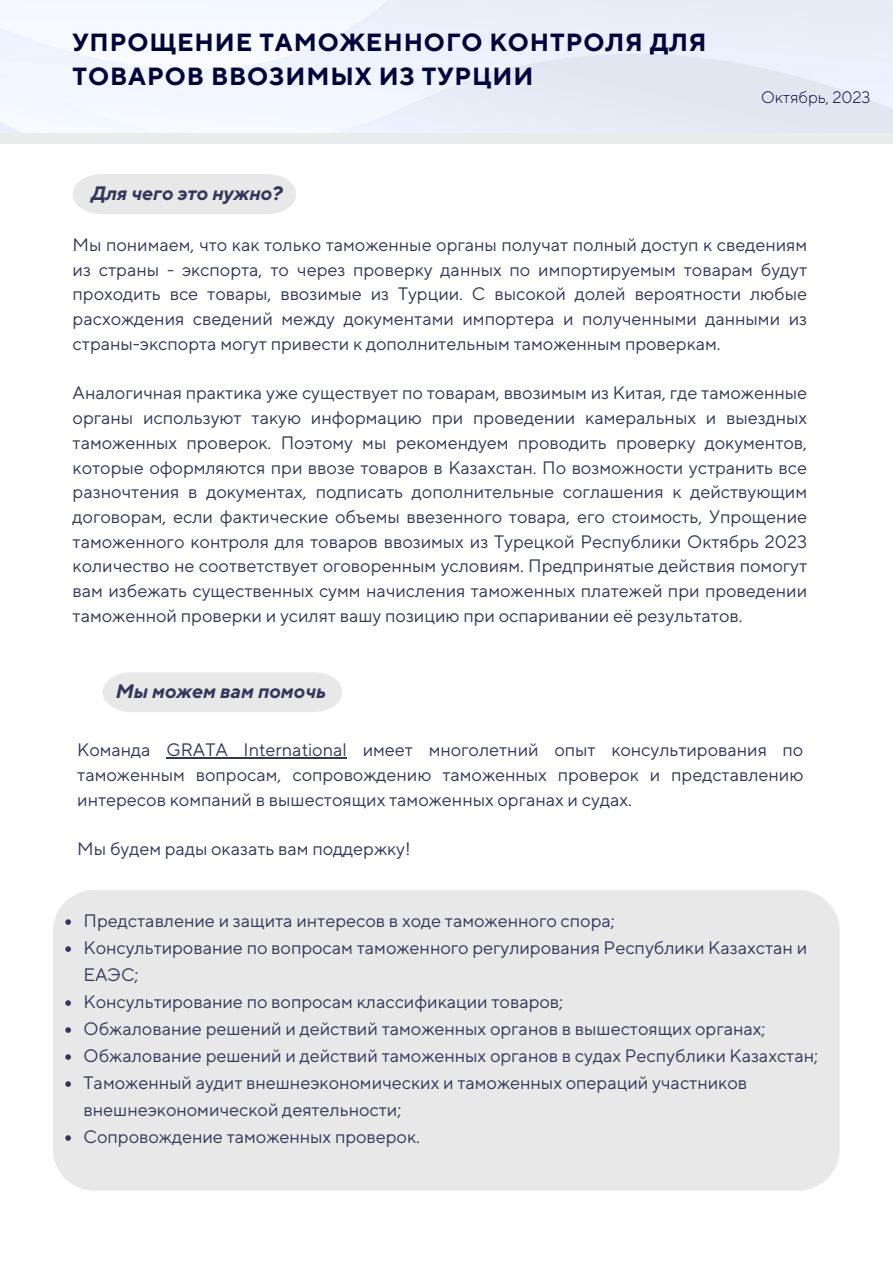
<style>
.page{position:relative;width:893px;height:1264px;background:#fff}
.page>*{position:absolute;margin:0;border:0;box-sizing:border-box;transform-origin:0 0}
.t1{font:700 24.75px/33.8px "TT Norms Pro";letter-spacing:.04em;color:#000438}
.t2{font:italic 700 19.5px "TT Norms Pro";color:#343759}
.t3{font:18px/24.8px "TT Norms Pro";color:#343759;text-align:justify}
.t4{font:300 16.5px "TT Norms Pro";color:#000438}
</style>
<div class="page">
<div style="left:0;top:134px;width:892px;height:10px;background:#e9ecea"></div>
<div style="left:73px;top:174px;width:223px;height:40px;background:#e8e8e8"></div>
<div style="left:53px;top:890px;width:786px;height:300px;background:#e8e8e8"></div>
<div style="left:103px;top:672px;width:239px;height:40px;background:#e8e8e8"></div>
<hr style="left:166px;top:757px;width:181px;height:1px;background:#343759">
<svg style="left:65px;top:919px;width:6px;height:5px"></svg>
<svg style="left:65px;top:946px;width:6px;height:5px"></svg>
<svg style="left:65px;top:1000px;width:6px;height:5px"></svg>
<svg style="left:65px;top:1027px;width:6px;height:5px"></svg>
<svg style="left:65px;top:1054px;width:6px;height:5px"></svg>
<svg style="left:65px;top:1081px;width:6px;height:5px"></svg>
<svg style="left:65px;top:1135px;width:6px;height:5px"></svg>
<p class="t1" style="left:73px;top:27px;width:635px">УПРОЩЕНИЕ ТАМОЖЕННОГО КОНТРОЛЯ ДЛЯ<br>ТОВАРОВ ВВОЗИМЫХ ИЗ ТУРЦИИ</p>
<p class="t4" style="left:761px;top:88px;width:111px">Октябрь, 2023</p>
<p class="t2" style="left:90px;top:181px;width:193px">Для чего это нужно?</p>
<p class="t3" style="left:73px;top:233px;width:736px">Мы понимаем, что как только таможенные органы получат полный доступ к сведениям из страны - экспорта, то через проверку данных по импортируемым товарам будут проходить все товары, ввозимые из Турции. С высокой долей вероятности любые расхождения сведений между документами импортера и полученными данными из страны-экспорта могут привести к дополнительным таможенным проверкам.</p>
<p class="t3" style="left:73px;top:381px;width:736px">Аналогичная практика уже существует по товарам, ввозимым из Китая, где таможенные органы используют такую информацию при проведении камеральных и выездных таможенных проверок. Поэтому мы рекомендуем проводить проверку документов, которые оформляются при ввозе товаров в Казахстан. По возможности устранить все разночтения в документах, подписать дополнительные соглашения к действующим договорам, если фактические объемы ввезенного товара, его стоимость, Упрощение таможенного контроля для товаров ввозимых из Турецкой Республики Октябрь 2023 количество не соответствует оговоренным условиям. Предпринятые действия помогут вам избежать существенных сумм начисления таможенных платежей при проведении таможенной проверки и усилят вашу позицию при оспаривании её результатов.</p>
<p class="t2" style="left:115px;top:679px;width:212px">Мы можем вам помочь</p>
<p class="t3" style="left:77px;top:738px;width:727px">Команда GRATA International имеет многолетний опыт консультирования по таможенным вопросам, сопровождению таможенных проверок и представлению интересов компаний в вышестоящих таможенных органах и судах.</p>
<p class="t3" style="left:77px;top:837px;width:335px">Мы будем рады оказать вам поддержку!</p>
<p class="t3" style="left:84px;top:909px;width:532px">Представление и защита интересов в ходе таможенного спора;</p>
<p class="t3" style="left:84px;top:935px;width:725px;line-height:27px">Консультирование по вопросам таможенного регулирования Республики Казахстан и<br>ЕАЭС;</p>
<p class="t3" style="left:84px;top:990px;width:481px">Консультирование по вопросам классификации товаров;</p>
<p class="t3" style="left:84px;top:1017px;width:683px">Обжалование решений и действий таможенных органов в вышестоящих органах;</p>
<p class="t3" style="left:84px;top:1044px;width:736px">Обжалование решений и действий таможенных органов в судах Республики Казахстан;</p>
<p class="t3" style="left:84px;top:1069px;width:665px;line-height:27px">Таможенный аудит внешнеэкономических и таможенных операций участников внешнеэкономической деятельности;</p>
<p class="t3" style="left:84px;top:1125px;width:338px">Сопровождение таможенных проверок.</p>
</div>
